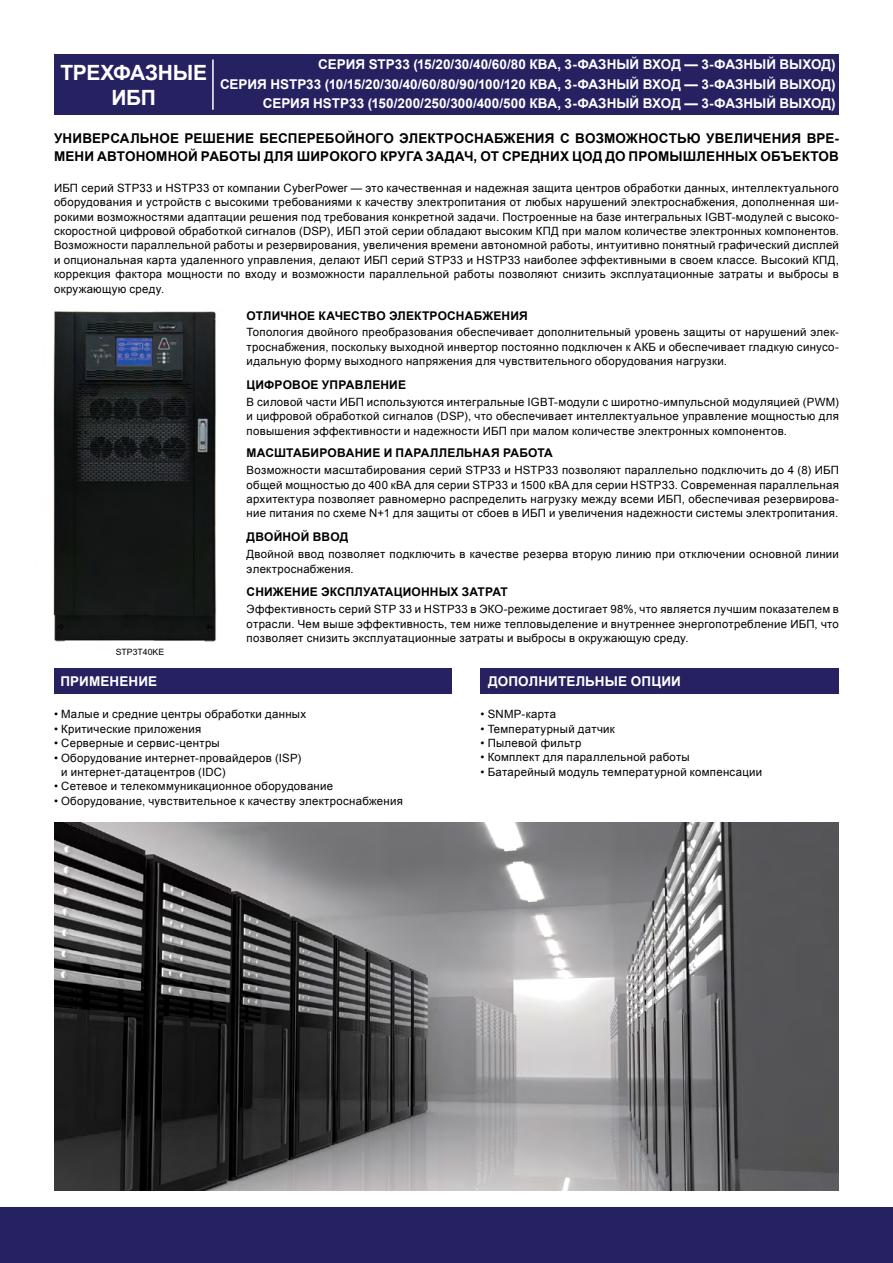
<style>
.page{position:relative;width:893px;height:1263px;background:#fff}
.page>*{position:absolute;margin:0;border:0;box-sizing:border-box;transform-origin:0 0}
.t1{font:700 21px/25.2px "Arial";letter-spacing:-.015em;color:#fff;text-align:center}
.t2{font:700 13.5px/19.5px "Arial";color:#fff;text-align:right}
.t3{font:700 13.5px/18px "Arial";letter-spacing:.01em;color:#000}
.t4{font:700 12px "Arial";letter-spacing:.015em;color:#000}
.t5{font:11.4px/14.4px "Arial";letter-spacing:.025em;color:#000;text-align:justify}
.t6{font:8.7px "Arial";color:#000}
</style>
<div class="page">
<div style="left:0;top:1208px;width:893px;height:55px;background:#262262"></div>
<div style="left:54px;top:669px;width:398px;height:25px;background:#262262"></div>
<div style="left:481px;top:669px;width:358px;height:25px;background:#262262"></div>
<div style="left:54px;top:54px;width:785px;height:61px;background:#262262"></div>
<hr style="left:212px;top:60px;width:2px;height:50px;background:#fff">
<img style="left:54px;top:823px;width:785px;height:368px">
<img style="left:53px;top:311px;width:163px;height:331px">
<h1 class="t1" style="left:60px;top:61px;width:148px">ТРЕХФАЗНЫЕ<br>ИБП</h1>
<p class="t2" style="left:220px;top:55px;width:617px">СЕРИЯ STP33 (15/20/30/40/60/80 КВА, 3-ФАЗНЫЙ ВХОД — 3-ФАЗНЫЙ ВЫХОД)<br>СЕРИЯ HSTP33 (10/15/20/30/40/60/80/90/100/120 КВА, 3-ФАЗНЫЙ ВХОД — 3-ФАЗНЫЙ ВЫХОД)<br>СЕРИЯ HSTP33 (150/200/250/300/400/500 КВА, 3-ФАЗНЫЙ ВХОД — 3-ФАЗНЫЙ ВЫХОД)</p>
<p class="t3" style="left:54px;top:130px;width:786px">УНИВЕРСАЛЬНОЕ РЕШЕНИЕ БЕСПЕРЕБОЙНОГО ЭЛЕКТРОСНАБЖЕНИЯ С ВОЗМОЖНОСТЬЮ УВЕЛИЧЕНИЯ ВРЕ-<br>МЕНИ АВТОНОМНОЙ РАБОТЫ ДЛЯ ШИРОКОГО КРУГА ЗАДАЧ, ОТ СРЕДНИХ ЦОД ДО ПРОМЫШЛЕННЫХ ОБЪЕКТОВ</p>
<p class="t5" style="left:54px;top:181px;width:786px">ИБП серий STP33 и HSTP33 от компании CyberPower — это качественная и надежная защита центров обработки данных, интеллектуального оборудования и устройств с высокими требованиями к качеству электропитания от любых нарушений электроснабжения, дополненная ши&shy;рокими возможностями адаптации решения под требования конкретной задачи. Построенные на базе интегральных IGBT-модулей с высоко&shy;скоростной цифровой обработкой сигналов (DSP), ИБП этой серии обладают высоким КПД при малом количестве электронных компонентов.<br>Возможности параллельной работы и резервирования, увеличения времени автономной работы, интуитивно понятный графический дисплей и опциональная карта удаленного управления, делают ИБП серий STP33 и HSTP33 наиболее эффективными в своем классе. Высокий КПД, коррекция фактора мощности по входу и возможности параллельной работы позволяют снизить эксплуатационные затраты и выбросы в окружающую среду.</p>
<p class="t4" style="left:247px;top:307px;width:283px">ОТЛИЧНОЕ КАЧЕСТВО ЭЛЕКТРОСНАБЖЕНИЯ</p>
<p class="t6" style="left:116px;top:646px;width:50px">STP3T40KE</p>
<p class="t5" style="left:247px;top:325px;width:594px">Топология двойного преобразования обеспечивает дополнительный уровень защиты от нарушений элек&shy;троснабжения, поскольку выходной инвертор постоянно подключен к АКБ и обеспечивает гладкую синусо&shy;идальную форму выходного напряжения для чувствительного оборудования нагрузки.</p>
<p class="t5" style="left:247px;top:395px;width:594px">В силовой части ИБП используются интегральные IGBT-модули с широтно-импульсной модуляцией (PWM) и цифровой обработкой сигналов (DSP), что обеспечивает интеллектуальное управление мощностью для повышения эффективности и надежности ИБП при малом количестве электронных компонентов.</p>
<p class="t5" style="left:247px;top:463px;width:594px">Возможности масштабирования серий STP33 и HSTP33 позволяют параллельно подключить до 4 (8) ИБП общей мощностью до 400 кВА для серии STP33 и 1500 кВА для серии HSTP33. Современная параллельная архитектура позволяет равномерно распределить нагрузку между всеми ИБП, обеспечивая резервирова&shy;ние питания по схеме N+1 для защиты от сбоев в ИБП и увеличения надежности системы электропитания.</p>
<p class="t5" style="left:247px;top:547px;width:594px">Двойной ввод позволяет подключить в качестве резерва вторую линию при отключении основной линии электроснабжения.</p>
<p class="t5" style="left:247px;top:602px;width:594px">Эффективность серий STP 33 и HSTP33 в ЭКО-режиме достигает 98%, что является лучшим показателем в отрасли. Чем выше эффективность, тем ниже тепловыделение и внутреннее энергопотребление ИБП, что позволяет снизить эксплуатационные затраты и выбросы в окружающую среду.</p>
<p class="t4" style="left:247px;top:377px;width:161px">ЦИФРОВОЕ УПРАВЛЕНИЕ</p>
<p class="t4" style="left:247px;top:445px;width:308px">МАСШТАБИРОВАНИЕ И ПАРАЛЛЕЛЬНАЯ РАБОТА</p>
<p class="t4" style="left:247px;top:528px;width:103px">ДВОЙНОЙ ВВОД</p>
<p class="t4" style="left:247px;top:583px;width:263px">СНИЖЕНИЕ ЭКСПЛУАТАЦИОННЫХ ЗАТРАТ</p>
<p class="t2" style="left:60px;top:672px;width:98px">ПРИМЕНЕНИЕ</p>
<p class="t2" style="left:488px;top:672px;width:194px">ДОПОЛНИТЕЛЬНЫЕ ОПЦИИ</p>
<p class="t5" style="left:54px;top:707px;width:254px">• Малые и средние центры обработки данных</p>
<p class="t5" style="left:54px;top:722px;width:149px">• Критические приложения</p>
<p class="t5" style="left:54px;top:736px;width:167px">• Серверные и сервис-центры</p>
<p class="t5" style="left:61px;top:750px;width:241px;text-indent:-7px">• Оборудование интернет-провайдеров (ISP) и интернет-датацентров (IDC)</p>
<p class="t5" style="left:54px;top:779px;width:281px">• Сетевое и телекоммуникационное оборудование</p>
<p class="t5" style="left:54px;top:794px;width:350px">• Оборудование, чувствительное к качеству электроснабжения</p>
<p class="t5" style="left:480px;top:707px;width:77px">• SNMP-карта</p>
<p class="t5" style="left:480px;top:721px;width:136px">• Температурный датчик</p>
<p class="t5" style="left:480px;top:736px;width:102px">• Пылевой фильтр</p>
<p class="t5" style="left:480px;top:750px;width:211px">• Комплект для параллельной работы</p>
<p class="t5" style="left:480px;top:765px;width:283px">• Батарейный модуль температурной компенсации</p>
</div>
